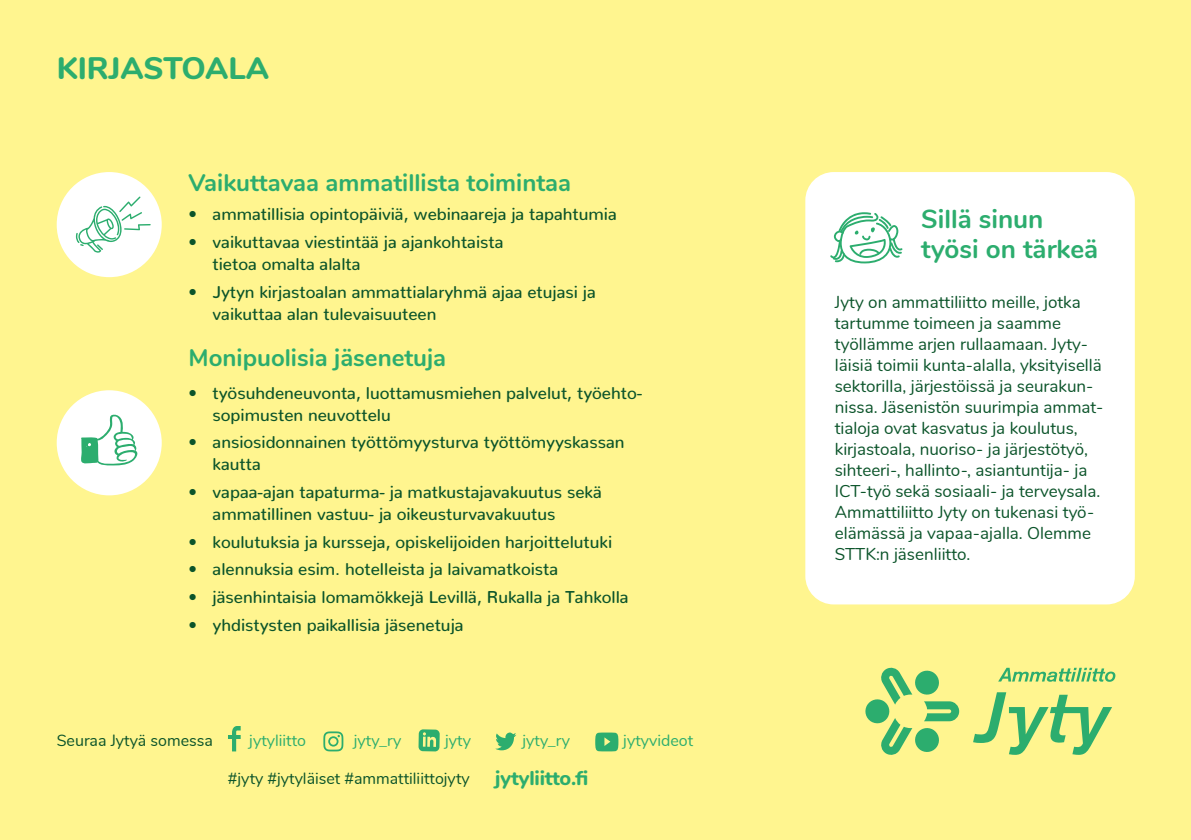
<style>
.page{position:relative;width:1191px;height:840px;background:#fff}
.page>*{position:absolute;margin:0;border:0;box-sizing:border-box;transform-origin:0 0}
.t1{font:800 31px "Nunito";color:#2cad6e}
.t2{font:700 26px/30px "Nunito";color:#2cad6e}
.t3{font:700 24px "Nunito";color:#2cad6e}
.t4{font:800 20px "Nunito";letter-spacing:-.01em;color:#2cad6e}
.t5{font:500 17px/22px "Nunito";color:#0b542a}
.t6{font:17px/21px "Nunito";color:#0b542a}
.t7{font:16px "Nunito";color:#0b542a}
.t8{font:16px "Nunito";color:#2cad6e}
</style>
<div class="page">
<div style="left:0;top:0;width:1191px;height:839px;background:#fff58f"></div>
<div style="left:805px;top:172px;width:329px;height:432px;background:#fff;border-radius:28px"></div>
<div style="left:57px;top:390px;width:105px;height:105px;background:#fff;border-radius:50%"></div>
<svg style="left:81px;top:414px;width:57px;height:51px"></svg>
<div style="left:57px;top:172px;width:105px;height:105px;background:#fff;border-radius:50%"></div>
<svg style="left:76px;top:196px;width:75px;height:56px"></svg>
<svg style="left:228px;top:726px;width:13px;height:25px"></svg>
<svg style="left:323px;top:731px;width:20px;height:20px"></svg>
<svg style="left:595px;top:732px;width:23px;height:19px"></svg>
<svg style="left:495px;top:732px;width:21px;height:18px"></svg>
<svg style="left:418px;top:729px;width:22px;height:22px"></svg>
<svg style="left:830px;top:212px;width:72px;height:51px"></svg>
<svg style="left:973px;top:692px;width:139px;height:62px"></svg>
<svg style="left:865px;top:667px;width:94px;height:88px"></svg>
<svg style="left:998px;top:667px;width:117px;height:14px"></svg>
<h1 class="t1" style="left:57px;top:45px;width:214px">KIRJASTOALA</h1>
<h3 class="t3" style="left:189px;top:165px;width:384px">Vaikuttavaa ammatillista toimintaa</h3>
<p class="t5" style="left:189px;top:201px;width:430px">• ammatillisia opintopäiviä, webinaareja ja tapahtumia</p>
<p class="t5" style="left:213px;top:229px;width:292px;text-indent:-24px">• vaikuttavaa viestintää ja ajankohtaista tietoa omalta alalta</p>
<p class="t5" style="left:213px;top:279px;width:385px;text-indent:-24px">• Jytyn kirjastoalan ammattialaryhmä ajaa etujasi ja vaikuttaa alan tulevaisuuteen</p>
<h3 class="t3" style="left:189px;top:339px;width:259px">Monipuolisia jäsenetuja</h3>
<p class="t5" style="left:213px;top:379px;width:431px;text-indent:-24px">• työsuhdeneuvonta, luottamusmiehen palvelut, työehto&shy;sopimusten neuvottelu</p>
<p class="t5" style="left:213px;top:429px;width:413px;text-indent:-24px">• ansiosidonnainen työttömyysturva työttömyyskassan kautta</p>
<p class="t5" style="left:213px;top:479px;width:391px;text-indent:-24px">• vapaa-ajan tapaturma- ja matkustajavakuutus sekä ammatillinen vastuu- ja oikeusturvavakuutus</p>
<p class="t5" style="left:189px;top:528px;width:425px">• koulutuksia ja kursseja, opiskelijoiden harjoittelutuki</p>
<p class="t5" style="left:189px;top:556px;width:371px">• alennuksia esim. hotelleista ja laivamatkoista</p>
<p class="t5" style="left:189px;top:584px;width:441px">• jäsenhintaisia lomamökkejä Levillä, Rukalla ja Tahkolla</p>
<p class="t5" style="left:189px;top:611px;width:277px">• yhdistysten paikallisia jäsenetuja</p>
<p class="t7" style="left:57px;top:727px;width:158px">Seuraa Jytyä somessa</p>
<p class="t8" style="left:249px;top:728px;width:58px">jytyliitto</p>
<p class="t7" style="left:228px;top:766px;width:243px">#jyty #jytyläiset #ammattiliittojyty</p>
<p class="t8" style="left:354px;top:728px;width:49px">jyty_ry</p>
<p class="t8" style="left:445px;top:728px;width:27px">jyty</p>
<p class="t8" style="left:522px;top:728px;width:49px">jyty_ry</p>
<p class="t8" style="left:623px;top:728px;width:71px">jytyvideot</p>
<p class="t4" style="left:495px;top:763px;width:95px">jytyliitto.fi</p>
<h2 class="t2" style="left:921px;top:202px;width:178px">Sillä sinun työsi on tärkeä</h2>
<p class="t6" style="left:835px;top:290px;width:270px">Jyty on ammattiliitto meille, jotka tartumme toimeen ja saamme työllämme arjen rullaamaan. Jyty&shy;läisiä toimii kunta-alalla, yksityisellä sektorilla, järjestöissä ja seurakun&shy;nissa. Jäsenistön suurimpia ammat&shy;tialoja ovat kasvatus ja koulutus, kirjastoala, nuoriso- ja järjestötyö, sihteeri-, hallinto-, asiantuntija- ja ICT-työ sekä sosiaali- ja terveysala.<br>Ammattiliitto Jyty on tukenasi työ&shy;elämässä ja vapaa-ajalla. Olemme STTK:n jäsenliitto.</p>
</div>
